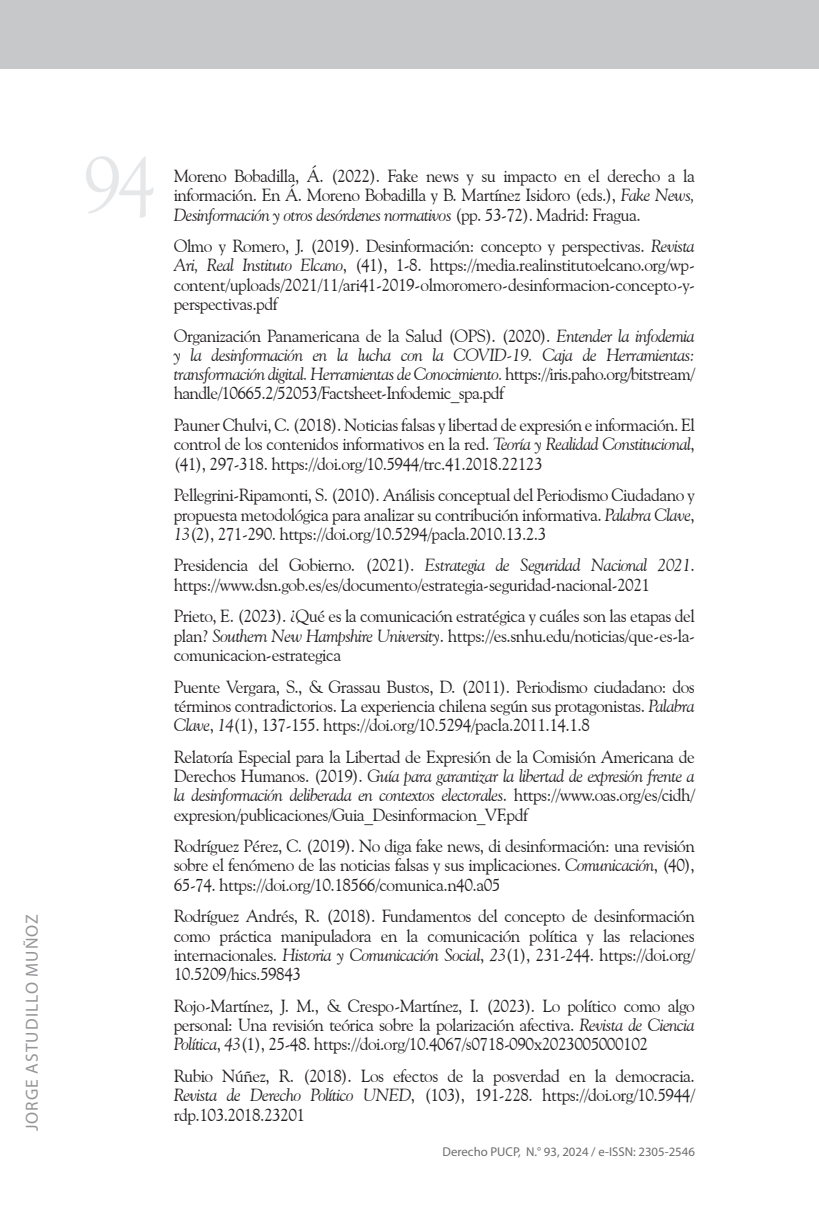
<style>
.page{position:relative;width:819px;height:1206px;background:#fff}
.page>*{position:absolute;margin:0;border:0;box-sizing:border-box;transform-origin:0 0}
.t1{font:78.75px "Goudy Old Style BT";color:#e6e7e9}
._06_texto_normal_Bib{font:17.5px/19.2px "Goudy Old Style BT";letter-spacing:-.03em;color:#231f20;text-align:justify}
._06_texto_normal_Bib-2{font:italic 17.5px/19.2px "Goudy Old Style BT";letter-spacing:-.03em;color:#231f20;text-align:justify}
.t2{font:17.5px "Myriad Pro";letter-spacing:.06em;color:#939598}
.t3{font:12.78px "Myriad Pro";color:#6c6d70}
.s1{font-style:italic}
.s2{font-style:normal}
</style>
<div class="page">
<div style="left:0;top:0;width:819px;height:69px;background:#c7c8ca"></div>
<p class="t2" style="left:21px;top:1131px;width:219px;rotate:-90deg">JORGE ASTUDILLO MUÑOZ</p>
<h1 class="t1" style="left:83px;top:136px;width:75px">94</h1>
<p class="_06_texto_normal_Bib" style="left:174px;top:166px;width:522px">Moreno Bobadilla, Á. (2022). Fake news y su impacto en el derecho a la información. En Á. Moreno Bobadilla y B. Martínez Isidoro (eds.), <span class="s1">Fake News, Desinformación y otros desórdenes normativos</span> (pp. 53-72). Madrid: Fragua.</p>
<p class="_06_texto_normal_Bib" style="left:174px;top:236px;width:522px">Olmo y Romero, J. (2019). Desinformación: concepto y perspectivas. <span class="s1">Revista Ari, Real Instituto Elcano</span>, (41), 1-8. https://media.realinstitutoelcano.org/wp&shy;content/uploads/2021/11/ari41-2019-olmoromero-desinformacion-concepto-y&shy;perspectivas.pdf</p>
<p class="_06_texto_normal_Bib-2" style="left:174px;top:326px;width:522px"><span class="s2">Organización Panamericana de la Salud (OPS). (2020).</span> Entender la infodemia y la desinformación en la lucha con la COVID-19. Caja de Herramientas: transformación digital. Herramientas de Conocimiento. <span class="s2">https://iris.paho.org/bitstream/ handle/10665.2/52053/Factsheet-Infodemic_spa.pdf</span></p>
<p class="_06_texto_normal_Bib" style="left:174px;top:415px;width:522px">Pauner Chulvi, C. (2018). Noticias falsas y libertad de expresión e información. El control de los contenidos informativos en la red. <span class="s1">Teoría y Realidad Constitucional</span>, (41), 297-318. https://doi.org/10.5944/trc.41.2018.22123</p>
<p class="_06_texto_normal_Bib" style="left:174px;top:485px;width:522px">Pellegrini-Ripamonti, S. (2010). Análisis conceptual del Periodismo Ciudadano y propuesta metodológica para analizar su contribución informativa. <span class="s1">Palabra Clave</span>, <span class="s1">13</span>(2), 271-290. https://doi.org/10.5294/pacla.2010.13.2.3</p>
<p class="_06_texto_normal_Bib" style="left:174px;top:555px;width:522px">Presidencia del Gobierno. (2021). <span class="s1">Estrategia de Seguridad Nacional 2021</span>. https://www.dsn.gob.es/es/documento/estrategia-seguridad-nacional-2021</p>
<p class="_06_texto_normal_Bib" style="left:174px;top:606px;width:522px">Prieto, E. (2023). ¿Qué es la comunicación estratégica y cuáles son las etapas del plan? <span class="s1">Southern New Hampshire University</span>. https://es.snhu.edu/noticias/que-es-la&shy;comunicacion-estrategica</p>
<p class="_06_texto_normal_Bib" style="left:174px;top:676px;width:522px">Puente Vergara, S., &amp; Grassau Bustos, D. (2011). Periodismo ciudadano: dos términos contradictorios. La experiencia chilena según sus protagonistas. <span class="s1">Palabra Clave</span>, <span class="s1">14</span>(1), 137-155. https://doi.org/10.5294/pacla.2011.14.1.8</p>
<p class="_06_texto_normal_Bib" style="left:174px;top:746px;width:522px">Relatoría Especial para la Libertad de Expresión de la Comisión Americana de Derechos Humanos. (2019). <span class="s1">Guía para garantizar la libertad de expresión frente a la desinformación deliberada en contextos electorales</span>. https://www.oas.org/es/cidh/ expresion/publicaciones/Guia_Desinformacion_VF.pdf</p>
<p class="_06_texto_normal_Bib" style="left:174px;top:836px;width:522px">Rodríguez Pérez, C. (2019). No diga fake news, di desinformación: una revisión sobre el fenómeno de las noticias falsas y sus implicaciones. <span class="s1">Comunicación</span>, (40), 65-74. https://doi.org/10.18566/comunica.n40.a05</p>
<p class="_06_texto_normal_Bib" style="left:174px;top:906px;width:522px">Rodríguez Andrés, R. (2018). Fundamentos del concepto de desinformación como práctica manipuladora en la comunicación política y las relaciones internacionales. <span class="s1">Historia y Comunicación Social</span>, <span class="s1">23</span>(1), 231-244. https://doi.org/ 10.5209/hics.59843</p>
<p class="_06_texto_normal_Bib" style="left:174px;top:995px;width:522px">Rojo-Martínez, J. M., &amp; Crespo-Martínez, I. (2023). Lo político como algo personal: Una revisión teórica sobre la polarización afectiva. <span class="s1">Revista de Ciencia Política</span>, <span class="s1">43</span>(1), 25-48. https://doi.org/10.4067/s0718-090x2023005000102</p>
<p class="_06_texto_normal_Bib" style="left:174px;top:1066px;width:522px">Rubio Núñez, R. (2018). Los efectos de la posverdad en la democracia.<br><span class="s1">Revista de Derecho Político UNED</span>, (103), 191-228. https://doi.org/10.5944/ rdp.103.2018.23201</p>
<p class="t3" style="left:442px;top:1144px;width:254px">Derecho PUCP, N.° 93, 2024 / e-ISSN: 2305-2546</p>
</div>
